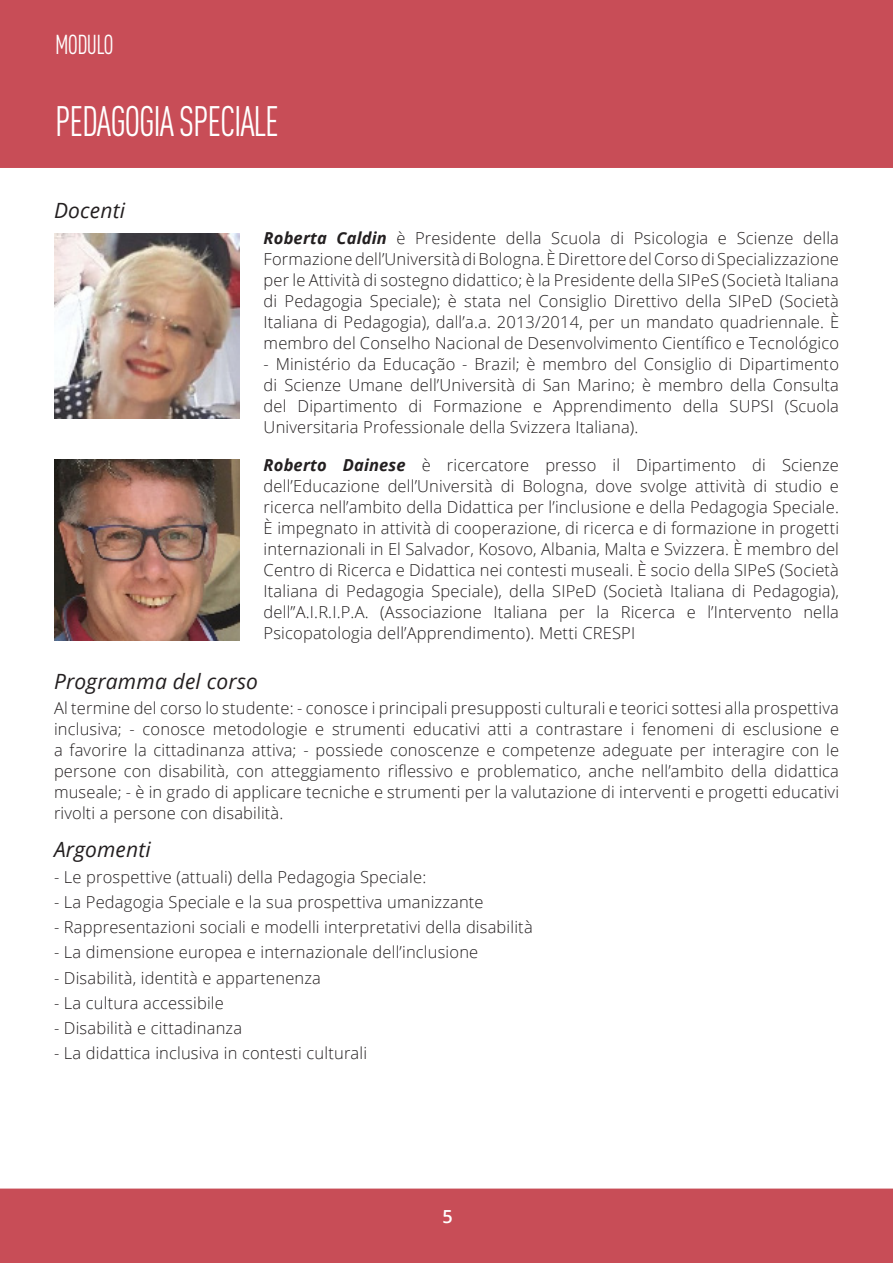
<style>
.page{position:relative;width:893px;height:1263px;background:#fff}
.page>*{position:absolute;margin:0;border:0;box-sizing:border-box;transform-origin:0 0}
.t1{font:condensed 42px "DINOT";letter-spacing:-.03em;color:#fff;scale:.9 1}
.t2{font:condensed 27px "DINOT";letter-spacing:-.03em;color:#fff;scale:.9 1}
.t3{font:italic 21px "Open Sans";letter-spacing:.01em;color:#231f20}
.t4{font:600 18px "Open Sans";color:#fff}
.t5{font:300 16.5px/21px "Open Sans";letter-spacing:.01em;color:#231f20;text-align:justify}
.s1{font-weight:700;font-style:italic}
</style>
<div class="page">
<div style="left:0;top:1188px;width:893px;height:75px;background:#c84d57"></div>
<div style="left:0;top:0;width:893px;height:168px;background:#c84d57"></div>
<img style="left:54px;top:233px;width:185px;height:185px">
<img style="left:54px;top:459px;width:185px;height:181px">
<h2 class="t2" style="left:55px;top:29px;width:67px">MODULO</h2>
<p class="t1" style="left:55px;top:97px;width:250px">PEDAGOGIA SPECIALE</p>
<p class="t3" style="left:54px;top:196px;width:73px">Docenti</p>
<p class="t5" style="left:264px;top:227px;width:577px"><span class="s1">Roberta Caldin</span> è Presidente della Scuola di Psicologia e Scienze della Formazione dell’Università di Bologna. È Direttore del Corso di Specializzazione per le Attività di sostegno didattico; è la Presidente della SIPeS (Società Italiana di Pedagogia Speciale); è stata nel Consiglio Direttivo della SIPeD (Società Italiana di Pedagogia), dall’a.a. 2013/2014, per un mandato quadriennale. È membro del Conselho Nacional de Desenvolvimento Científico e Tecnológico</p>
<p class="t5" style="left:264px;top:353px;width:577px">- Ministério da Educação - Brazil; è membro del Consiglio di Dipartimento di Scienze Umane dell’Università di San Marino; è membro della Consulta del Dipartimento di Formazione e Apprendimento della SUPSI (Scuola Universitaria Professionale della Svizzera Italiana).</p>
<p class="t5" style="left:264px;top:454px;width:577px"><span class="s1">Roberto Dainese</span> è ricercatore presso il Dipartimento di Scienze dell’Educazione dell’Università di Bologna, dove svolge attività di studio e ricerca nell’ambito della Didattica per l’inclusione e della Pedagogia Speciale.<br>È impegnato in attività di cooperazione, di ricerca e di formazione in progetti internazionali in El Salvador, Kosovo, Albania, Malta e Svizzera. È membro del Centro di Ricerca e Didattica nei contesti museali. È socio della SIPeS (Società Italiana di Pedagogia Speciale), della SIPeD (Società Italiana di Pedagogia), dell”A.I.R.I.P.A. (Associazione Italiana per la Ricerca e l’Intervento nella Psicopatologia dell’Apprendimento). Metti CRESPI</p>
<p class="t3" style="left:54px;top:667px;width:205px">Programma del corso</p>
<p class="t5" style="left:54px;top:697px;width:787px">Al termine del corso lo studente: - conosce i principali presupposti culturali e teorici sottesi alla prospettiva inclusiva; - conosce metodologie e strumenti educativi atti a contrastare i fenomeni di esclusione e a favorire la cittadinanza attiva; - possiede conoscenze e competenze adeguate per interagire con le persone con disabilità, con atteggiamento riflessivo e problematico, anche nell’ambito della didattica museale; - è in grado di applicare tecniche e strumenti per la valutazione di interventi e progetti educativi rivolti a persone con disabilità.</p>
<p class="t3" style="left:54px;top:835px;width:98px">Argomenti</p>
<p class="t5" style="left:54px;top:865px;width:374px">- Le prospettive (attuali) della Pedagogia Speciale:</p>
<p class="t5" style="left:54px;top:891px;width:431px">- La Pedagogia Speciale e la sua prospettiva umanizzante</p>
<p class="t5" style="left:54px;top:916px;width:480px">- Rappresentazioni sociali e modelli interpretativi della disabilità</p>
<p class="t5" style="left:54px;top:941px;width:426px">- La dimensione europea e internazionale dell’inclusione</p>
<p class="t5" style="left:54px;top:966px;width:268px">- Disabilità, identità e appartenenza</p>
<p class="t5" style="left:54px;top:992px;width:171px">- La cultura accessibile</p>
<p class="t5" style="left:54px;top:1017px;width:190px">- Disabilità e cittadinanza</p>
<p class="t5" style="left:54px;top:1042px;width:315px">- La didattica inclusiva in contesti culturali</p>
<p class="t4" style="left:442px;top:1204px;width:12px">5</p>
</div>
